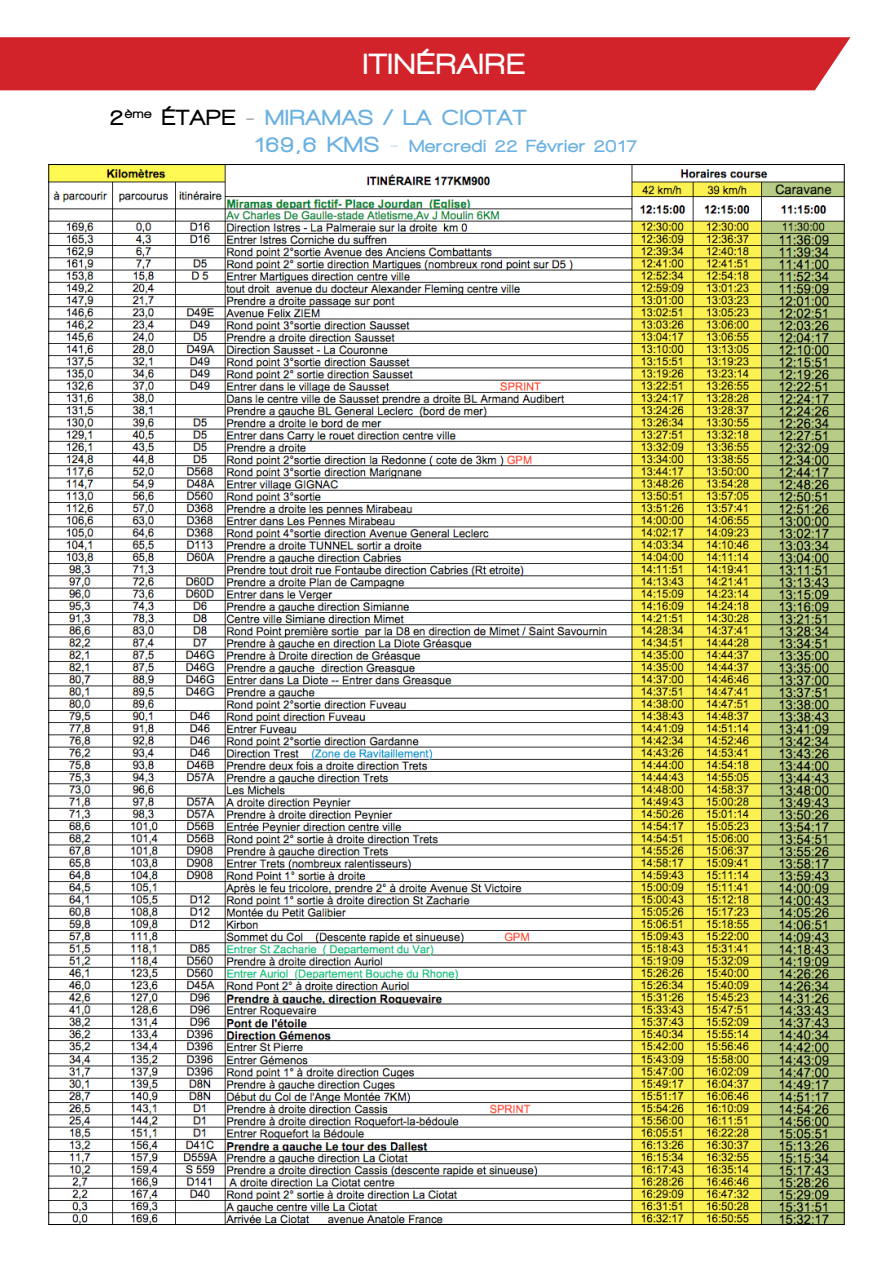
<style>
.page{position:relative;width:893px;height:1263px;background:#fff}
.page>*{position:absolute;margin:0;border:0;box-sizing:border-box;transform-origin:0 0}
.t1{font:900 30px "Walkway";letter-spacing:.075em;color:#fff}
.t2{font:900 22.5px "Walkway";letter-spacing:.075em;color:#6ab1e1}
.t3{font:900 18px "Walkway";letter-spacing:.075em;color:#6ab1e1}
.s1{color:#000}
.s2{font-size:22.5px}
</style>
<div class="page">
<div style="left:0;top:37px;width:850px;height:53px;background:#d2232a"></div>
<img style="left:51px;top:166px;width:791px;height:1057px">
<h1 class="t1" style="left:363px;top:47px;width:162px">ITINÉRAIRE</h1>
<p class="t2" style="left:110px;top:105px;width:417px"><span class="s1">2</span><sup>ÈME</sup> <span class="s1">ÉTAPE -</span> MIRAMAS / LA CIOTAT</p>
<p class="t3" style="left:255px;top:136px;width:384px"><span class="s2">169,6 KMS -</span> MERCREDI 22 FÉVRIER 2017</p>
</div>
